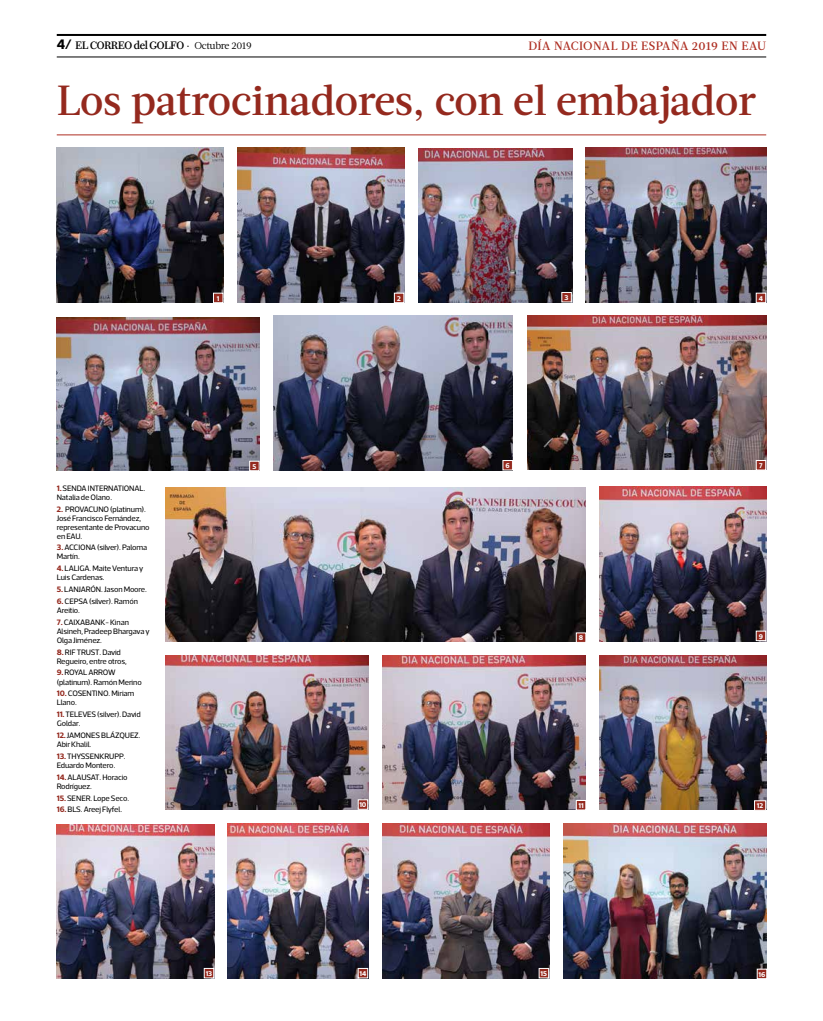
<style>
.page{position:relative;width:823px;height:1021px;background:#fff}
.page>*{position:absolute;margin:0;border:0;box-sizing:border-box;transform-origin:0 0}
.t1{font:500 42px "Acta";letter-spacing:-.01em;color:#94291e}
.t2{font:500 12px "Caponi Display";letter-spacing:-.02em;color:#000}
.t3{font:500 12px "Acta";letter-spacing:.03em;color:#ae2f23}
.t4{font:8px/9px "Acto";letter-spacing:-.015em;color:#000}
.t5{font:700 7px "Acto";letter-spacing:-.005em;color:#fff}
.s1{font-family:"Acto";font-weight:700;font-size:14px}
.s2{font-family:"Acta";font-weight:400;font-size:11px}
.s3{font-family:"Acta";font-weight:400;font-size:10px}
.s4{font-weight:700;color:#94291e}
</style>
<div class="page">
<hr style="left:57px;top:57px;width:708px;height:1px;background:#000">
<hr style="left:57px;top:34px;width:708px;height:2px;background:#000">
<hr style="left:57px;top:135px;width:708px;height:1px;background:#ae2f23">
<img style="left:57px;top:147px;width:166px;height:155px">
<img style="left:57px;top:317px;width:202px;height:153px">
<img style="left:382px;top:823px;width:167px;height:155px">
<img style="left:237px;top:147px;width:167px;height:155px">
<img style="left:165px;top:487px;width:420px;height:155px">
<img style="left:418px;top:149px;width:153px;height:153px">
<img style="left:563px;top:824px;width:202px;height:154px">
<img style="left:382px;top:655px;width:203px;height:154px">
<img style="left:274px;top:315px;width:238px;height:155px">
<img style="left:599px;top:486px;width:166px;height:155px">
<img style="left:57px;top:824px;width:157px;height:154px">
<img style="left:585px;top:147px;width:180px;height:155px">
<img style="left:165px;top:655px;width:203px;height:154px">
<img style="left:527px;top:315px;width:238px;height:155px">
<img style="left:227px;top:824px;width:141px;height:154px">
<svg style="left:212px;top:292px;width:12px;height:11px"></svg>
<svg style="left:248px;top:460px;width:12px;height:11px"></svg>
<svg style="left:538px;top:967px;width:11px;height:11px"></svg>
<svg style="left:393px;top:292px;width:11px;height:11px"></svg>
<svg style="left:575px;top:632px;width:11px;height:10px"></svg>
<svg style="left:560px;top:291px;width:12px;height:12px"></svg>
<svg style="left:755px;top:968px;width:12px;height:11px"></svg>
<svg style="left:575px;top:799px;width:11px;height:11px"></svg>
<svg style="left:501px;top:459px;width:12px;height:12px"></svg>
<svg style="left:754px;top:630px;width:12px;height:11px"></svg>
<svg style="left:203px;top:967px;width:12px;height:11px"></svg>
<svg style="left:754px;top:292px;width:12px;height:11px"></svg>
<svg style="left:357px;top:798px;width:11px;height:12px"></svg>
<svg style="left:754px;top:459px;width:12px;height:11px"></svg>
<svg style="left:357px;top:967px;width:11px;height:11px"></svg>
<img style="left:599px;top:655px;width:166px;height:154px">
<svg style="left:753px;top:799px;width:13px;height:12px"></svg>
<h2 class="t2" style="left:57px;top:37px;width:196px"><span class="s1">4/</span> EL CORREO del GOLFO <span class="s2">·</span> <span class="s3">Octubre 2019</span></h2>
<h2 class="t3" style="left:528px;top:39px;width:239px">DÍA NACIONAL DE ESPAÑA 2019 EN EAU</h2>
<h1 class="t1" style="left:57px;top:76px;width:700px">Los patrocinadores, con el embajador</h1>
<p class="t5" style="left:217px;top:294px;width:4px">1</p>
<p class="t4" style="left:57px;top:483px;width:90px"><span class="s4">1.</span>SENDA INTERNATIONAL.<br>Natalia de Olano.</p>
<p class="t4" style="left:57px;top:504px;width:94px"><span class="s4">2.</span> PROVACUNO (platinum).<br>José Francisco Fernández, representante de Provacuno en EAU.</p>
<p class="t4" style="left:57px;top:543px;width:92px"><span class="s4">3.</span>ACCIONA (silver). Paloma<br>Martín.</p>
<p class="t4" style="left:57px;top:564px;width:88px"><span class="s4">4.</span>LALIGA. Maite Ventura y<br>Luis Cardenas.</p>
<p class="t4" style="left:57px;top:583px;width:92px;line-height:11.8px"><span class="s4">5.</span>LANJARÓN. Jason Moore.<br><span class="s4">6.</span>CEPSA (silver). Ramón</p>
<p class="t4" style="left:57px;top:604px;width:74px;line-height:11.8px">Areitio.<br><span class="s4">7.</span>CAIXABANK- Kinan</p>
<p class="t4" style="left:57px;top:626px;width:94px">Alsineh, Pradeep Bhargava y<br>Olga Jiménez.</p>
<p class="t4" style="left:57px;top:647px;width:71px"><span class="s4">8.</span>RIF TRUST. David<br>Regueiro, entre otros,</p>
<p class="t4" style="left:57px;top:668px;width:86px"><span class="s4">9.</span>ROYAL ARROW (platinum). Ramón Merino</p>
<p class="t4" style="left:57px;top:689px;width:79px"><span class="s4">10.</span>COSENTINO. Miriam<br>Llano.</p>
<p class="t4" style="left:57px;top:710px;width:85px"><span class="s4">11.</span>TELEVES (silver). David<br>Goldar.</p>
<p class="t4" style="left:57px;top:730px;width:85px"><span class="s4">12.</span>JAMONES BLÁZQUEZ.<br>Abir Khalil.</p>
<p class="t4" style="left:57px;top:751px;width:70px"><span class="s4">13.</span>THYSSENKRUPP.<br>Eduardo Montero.</p>
<p class="t4" style="left:57px;top:772px;width:72px"><span class="s4">14.</span>ALAUSAT. Horacio<br>Rodríguez.</p>
<p class="t4" style="left:57px;top:791px;width:74px;line-height:11.8px"><span class="s4">15.</span>SENER. Lope Seco.<br><span class="s4">16.</span>BLS. Areej Flyfel.</p>
<p class="t5" style="left:252px;top:462px;width:5px">5</p>
<p class="t5" style="left:205px;top:969px;width:8px">13</p>
<p class="t5" style="left:397px;top:294px;width:5px">2</p>
<p class="t5" style="left:359px;top:800px;width:9px">10</p>
<p class="t5" style="left:359px;top:969px;width:8px">14</p>
<p class="t5" style="left:564px;top:293px;width:6px">3</p>
<p class="t5" style="left:505px;top:461px;width:6px">6</p>
<p class="t5" style="left:578px;top:633px;width:6px">8</p>
<p class="t5" style="left:578px;top:801px;width:7px">11</p>
<p class="t5" style="left:540px;top:969px;width:8px">15</p>
<p class="t5" style="left:758px;top:294px;width:6px">4</p>
<p class="t5" style="left:758px;top:461px;width:5px">7</p>
<p class="t5" style="left:758px;top:632px;width:6px">9</p>
<p class="t5" style="left:756px;top:801px;width:8px">12</p>
<p class="t5" style="left:758px;top:969px;width:8px">16</p>
</div>
